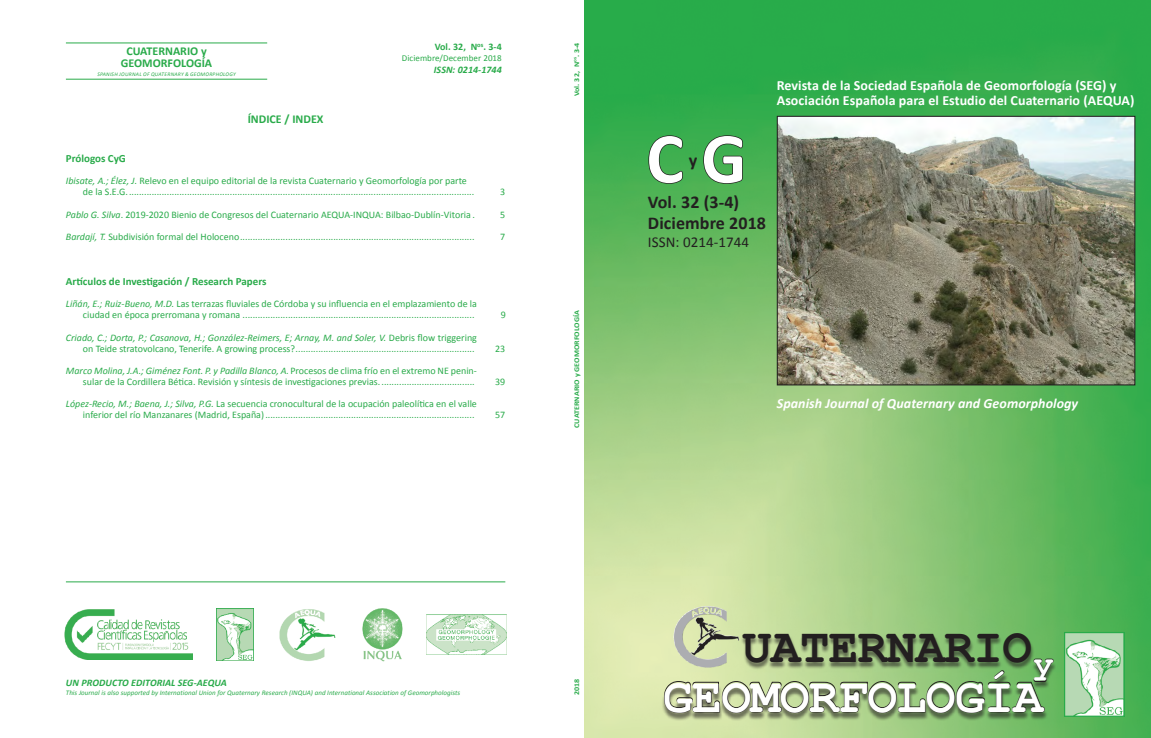
<style>
.page{position:relative;width:1151px;height:738px;background:#fff}
.page>*{position:absolute;margin:0;border:0;box-sizing:border-box;transform-origin:0 0}
.t1{font:700 72.1px "Calibri";color:#fff}
.t2{font:700 50px "Courier New";letter-spacing:-.01em;color:#fff}
.t3{font:700 50px "Courier New";letter-spacing:-.01em;color:#231f20}
.t4{font:700 34.3px "Courier New";color:#fff}
.t5{font:700 18px/21px "Calibri";letter-spacing:.005em;color:#231f20}
.t6{font:15px "Calibri";letter-spacing:.005em;color:#231f20}
.t7{font:700 14px/15px "Calibri";letter-spacing:.005em;color:#fff}
.t8{font:italic 700 14px "Calibri";letter-spacing:.005em;color:#fff}
.t9{font:700 12px/12.8px "Calibri";color:#29ab4a;text-align:center}
.t10{font:700 11px "Calibri";color:#29ab4a}
.t11{font:10px/11px "Calibri";color:#29ab4a;text-align:right}
.t12{font:italic 700 10px "Calibri";letter-spacing:.005em;color:#29ab4a}
.t13{font:700 10px "Calibri";color:#29ab4a}
.t14{font:9px "Calibri";letter-spacing:.005em;color:#29ab4a}
.t15{font:700 7.2px "Calibri";letter-spacing:.005em;color:#29ab4a;scale:1.11 1}
.t16{font:italic 7px "Calibri";color:#29ab4a}
.t17{font:italic 5.5px "Calibri";letter-spacing:.045em;color:#29ab4a}
.s1{font-style:italic}
</style>
<div class="page">
<img style="left:584px;top:0;width:567px;height:737px">
<svg style="left:648px;top:134px;width:36px;height:50px;background:#3b9b49"></svg>
<svg style="left:702px;top:134px;width:42px;height:50px;background:#3d9748"></svg>
<img style="left:1066px;top:633px;width:56px;height:80px">
<div style="left:1064px;top:631px;width:60px;height:84px;border:1px solid #29ab4a"></div>
<div style="left:661px;top:633px;width:395px;height:86px;background:#231f20;opacity:.58"></div>
<svg style="left:663px;top:657px;width:391px;height:56px;background:#85a26e"></svg>
<img style="left:673px;top:604px;width:67px;height:63px">
<img style="left:779px;top:118px;width:354px;height:265px">
<div style="left:777px;top:116px;width:358px;height:269px;border:1px solid #231f20"></div>
<hr style="left:66px;top:43px;width:201px;height:1px;background:#29ab4a">
<hr style="left:66px;top:79px;width:201px;height:1px;background:#29ab4a">
<img style="left:279px;top:609px;width:57px;height:52px">
<img style="left:426px;top:614px;width:80px;height:40px">
<img style="left:362px;top:608px;width:41px;height:52px">
<img style="left:217px;top:608px;width:37px;height:52px">
<hr style="left:66px;top:581px;width:439px;height:1px;background:#29ab4a">
<img style="left:65px;top:609px;width:127px;height:49px">
<p class="t9" style="left:121px;top:44px;width:93px">CUATERNARIO y<br>GEOMORFOLOGÍA</p>
<p class="t17" style="left:97px;top:70px;width:140px">spanish journal of quaternary &amp; geomorphology</p>
<p class="t9" style="left:248px;top:112px;width:77px">ÍNDICE / INDEX</p>
<p class="t13" style="left:435px;top:40px;width:69px">Vol. 32, N<sup>os</sup>. 3-4</p>
<p class="t14" style="left:402px;top:52px;width:101px">Diciembre/December 2018</p>
<p class="t12" style="left:434px;top:63px;width:69px">ISSN: 0214-1744</p>
<p class="t10" style="left:66px;top:151px;width:62px">Prólogos yG</p>
<p class="t11" style="left:83px;top:175px;width:393px;text-align:left;text-indent:-17px"><span class="s1">Ibisate, A.; Élez, J.</span> Relevo en el equipo editorial de la revista Cuaternario y Geomorfología por parte de la S.E.G..........................................................................................................................................</p>
<p class="t10" style="left:108px;top:151px;width:7px">C</p>
<p class="t11" style="left:500px;top:186px;width:7px">3</p>
<p class="t11" style="left:66px;top:209px;width:410px"><span class="s1">Pablo G. Silva</span>. 2019-2020 Bienio de Congresos del Cuaternario AEQUA-INQUA: Bilbao-Dublín-Vitoria .</p>
<p class="t11" style="left:500px;top:209px;width:7px">5</p>
<p class="t11" style="left:66px;top:231px;width:410px"><span class="s1">Bardají, T.</span> Subdivisión formal del Holoceno.............................................................................................</p>
<p class="t11" style="left:500px;top:231px;width:7px">7</p>
<p class="t10" style="left:66px;top:274px;width:202px">Artículos de Investigación / Research Papers</p>
<p class="t11" style="left:66px;top:298px;width:413px"><span class="s1">Liñán, E.; Ruiz-Bueno, M.D.</span> Las terrazas fluviales de Córdoba y su influencia en el emplazamiento de la ciudad en época prerromana y romana ............................................................................................</p>
<p class="t11" style="left:501px;top:309px;width:7px">9</p>
<p class="t11" style="left:66px;top:331px;width:413px"><span class="s1">Criado, C.; Dorta, P.; Casanova, H.; González-Reimers, E; Arnay, M. and Soler, V.</span> Debris flow triggering on Teide stratovolcano, Tenerife. A growing process?.......................................................................</p>
<p class="t11" style="left:495px;top:342px;width:12px">23</p>
<p class="t11" style="left:66px;top:365px;width:413px"><span class="s1">Marco Molina, J.A.; Giménez Font. P. y Padilla Blanco, A.</span>Procesos de clima frío en el extremo NE penin&shy;sular de la Cordillera Bética. Revisión y síntesis de investigaciones previas......................................</p>
<p class="t11" style="left:495px;top:376px;width:12px">39</p>
<p class="t11" style="left:66px;top:398px;width:413px"><span class="s1">López-Recio, M.; Baena, J.; Silva, P.G.</span> La secuencia cronocultural de la ocupación paleolítica en el valle inferior del río Manzanares (Madrid, España)...................................................................................</p>
<p class="t11" style="left:495px;top:409px;width:12px">57</p>
<p class="t15" style="left:572px;top:96px;width:50px;rotate:-90deg">Vol. 32, N<sup>os</sup>. 3-4</p>
<p class="t15" style="left:572px;top:427px;width:107px;rotate:-90deg">CUATERNARIO y GEOMORFOLOGÍA</p>
<h1 class="t1" style="left:646px;top:112px;width:102px">C G</h1>
<h3 class="t5" style="left:689px;top:150px;width:10px">y</h3>
<h3 class="t5" style="left:648px;top:191px;width:120px">Vol. 32 (3-4)<br>Diciembre 2018</h3>
<h3 class="t6" style="left:648px;top:232px;width:103px">ISSN: 0214-1744</h3>
<h3 class="t7" style="left:777px;top:78px;width:359px">Revista de la Sociedad Española de Geomorfología (SEG) y<br>Asociación Española para el Estudio del Cuaternario (AEQUA)</h3>
<h3 class="t8" style="left:777px;top:394px;width:303px">Spanish Journal of Quaternary and Geomorphology</h3>
<p class="t12" style="left:66px;top:676px;width:162px">UN PRODUCTO EDITORIAL SEG-AEQUA</p>
<p class="t16" style="left:66px;top:687px;width:231px">This Journal is also supported by International Union for Quaternary Research (INQUA</p>
<p class="t16" style="left:311px;top:687px;width:151px">) and International Association of Geomorphologists</p>
<p class="t15" style="left:572px;top:694px;width:16px;rotate:-90deg">2018</p>
<h2 class="t3" style="left:742px;top:614px;width:291px">UATERNARIO</h2>
<h2 class="t2" style="left:663px;top:664px;width:382px">GEOMORFOLOGÍA</h2>
<h3 class="t4" style="left:1033px;top:642px;width:22px">y</h3>
</div>
